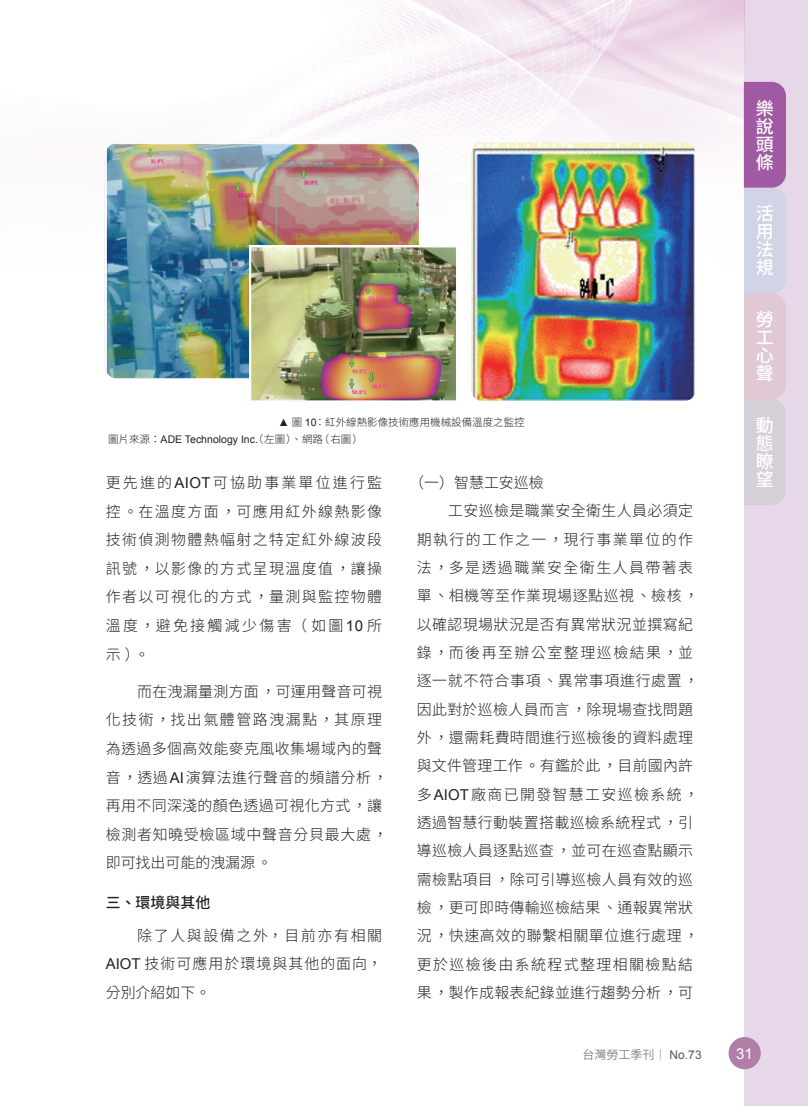
<style>
.page{position:relative;width:808px;height:1106px;background:#fff}
.page>*{position:absolute;margin:0;border:0;box-sizing:border-box;transform-origin:0 0}
.t1{font:500 18px/18px "Noto Sans CJ Ktc";color:#fff;text-align:justify}
.N內文{font:300 15px/28.3px "Noto Sans CJ Ktc";letter-spacing:.035em;color:#231f20}
.一_標題{font:300 15px "Noto Sans CJ Ktc";color:#231f20}
.一_p_粗字{font:500 15px "Noto Sans CJ Ktc";color:#231f20}
.t2{font:15px "Arial";color:#fff}
.t3{font:300 12px "Noto Sans CJ Ktc";color:#57585a}
.段落樣式4{font:10.5px "Arial";color:#231f20}
.段落樣式4-2{font:300 10.5px "Noto Sans CJ Ktc";color:#231f20}
.s1{font-family:"Arial";font-weight:400}
.s2{font-family:"Noto Sans CJ Ktc";font-weight:300}
.s3{font-family:"Adobe Ming Std"}
</style>
<div class="page">
<div style="left:744px;top:0;width:64px;height:1106px;background:#e6d7e9"></div>
<img style="left:118px;top:0;width:626px;height:300px">
<svg style="left:744px;top:82px;width:42px;height:423px;background:#c9b2cd"></svg>
<div style="left:728px;top:1037px;width:33px;height:32px;background:#b07fa7;border-radius:50%"></div>
<img style="left:472px;top:143px;width:223px;height:258px">
<img style="left:104px;top:143px;width:315px;height:236px">
<img style="left:249px;top:245px;width:210px;height:156px">
<p class="段落樣式4-2" style="left:278px;top:416px;width:248px"><span class="s1">▲</span> 圖 <span class="s1">10</span>：紅外線熱影像技術應用機械設備溫度之監控</p>
<p class="段落樣式4" style="left:108px;top:432px;width:256px"><span class="s2">圖片來源：</span>ADE Technology Inc.<span class="s2">（左圖）、網路（右圖）</span></p>
<p class="N內文" style="left:106px;top:468px;width:278px;text-align:justify">更先進的<span class="s1">AIOT</span>可協助事業單位進行監控。在溫度方面，可應用紅外線熱影像技術偵測物體熱幅射之特定紅外線波段訊號，以影像的方式呈現溫度值，讓操作者以可視化的方式，量測與監控物體溫度，避免接觸減少傷害（如圖<span class="s1">10</span> 所示）。</p>
<p class="N內文" style="left:106px;top:677px;width:284px;text-indent:32px">而在洩漏量測方面，可運用聲音可視化技術，找出氣體管路洩漏點，其原理為透過多個高效能麥克風收集場域內的聲音，透過<span class="s1">AI</span>演算法進行聲音的頻譜分析，再用不同深淺的顏色透過可視化方式，讓檢測者知曉受檢區域中聲音分貝最大處，即可找出可能的洩漏源。</p>
<p class="一_p_粗字" style="left:106px;top:894px;width:106px">三、環境與其他</p>
<p class="N內文" style="left:106px;top:921px;width:278px;text-align:justify;text-indent:32px">除了人與設備之外，目前亦有相關<span class="s1">AIOT</span> 技術可應用於環境與其他的面向，分別介紹如下。</p>
<p class="一_標題" style="left:409px;top:474px;width:136px">（一）智慧工安巡檢</p>
<p class="N內文" style="left:417px;top:497px;width:283px;text-indent:32px">工安巡檢是職業安全衛生人員必須定期執行的工作之一，現行事業單位的作法，多是透過職業安全衛生人員帶著表單、相機等至作業現場逐點巡視、檢核，以確認現場狀況是否有異常狀況並撰寫紀錄，而後再至辦公室整理巡檢結果，並逐一就不符合事項、異常事項進行處置，因此對於巡檢人員而言，除現場查找問題外，還需耗費時間進行巡檢後的資料處理與文件管理工作。有鑑於此，目前國內許多<span class="s1">AIOT</span>廠商已開發智慧工安巡檢系統，透過智慧行動裝置搭載巡檢系統程式，引導巡檢人員逐點巡查，並可在巡查點顯示需檢點項目，除可引導巡檢人員有效的巡檢，更可即時傳輸巡檢結果、通報異常狀況，快速高效的聯繫相關單位進行處理，更於巡檢後由系統程式整理相關檢點結果，製作成報表紀錄並進行趨勢分析，可</p>
<p class="t1" style="left:756px;top:99px;width:19px">樂說頭條</p>
<p class="t1" style="left:756px;top:205px;width:19px">活用法規</p>
<p class="t1" style="left:756px;top:311px;width:19px">勞工心聲</p>
<p class="t1" style="left:756px;top:417px;width:19px">動態瞭望</p>
<p class="t3" style="left:583px;top:1047px;width:121px">台灣勞工季刊<span class="s3">｜</span> <span class="s1">No.73</span></p>
<p class="t2" style="left:736px;top:1043px;width:18px">31</p>
</div>
